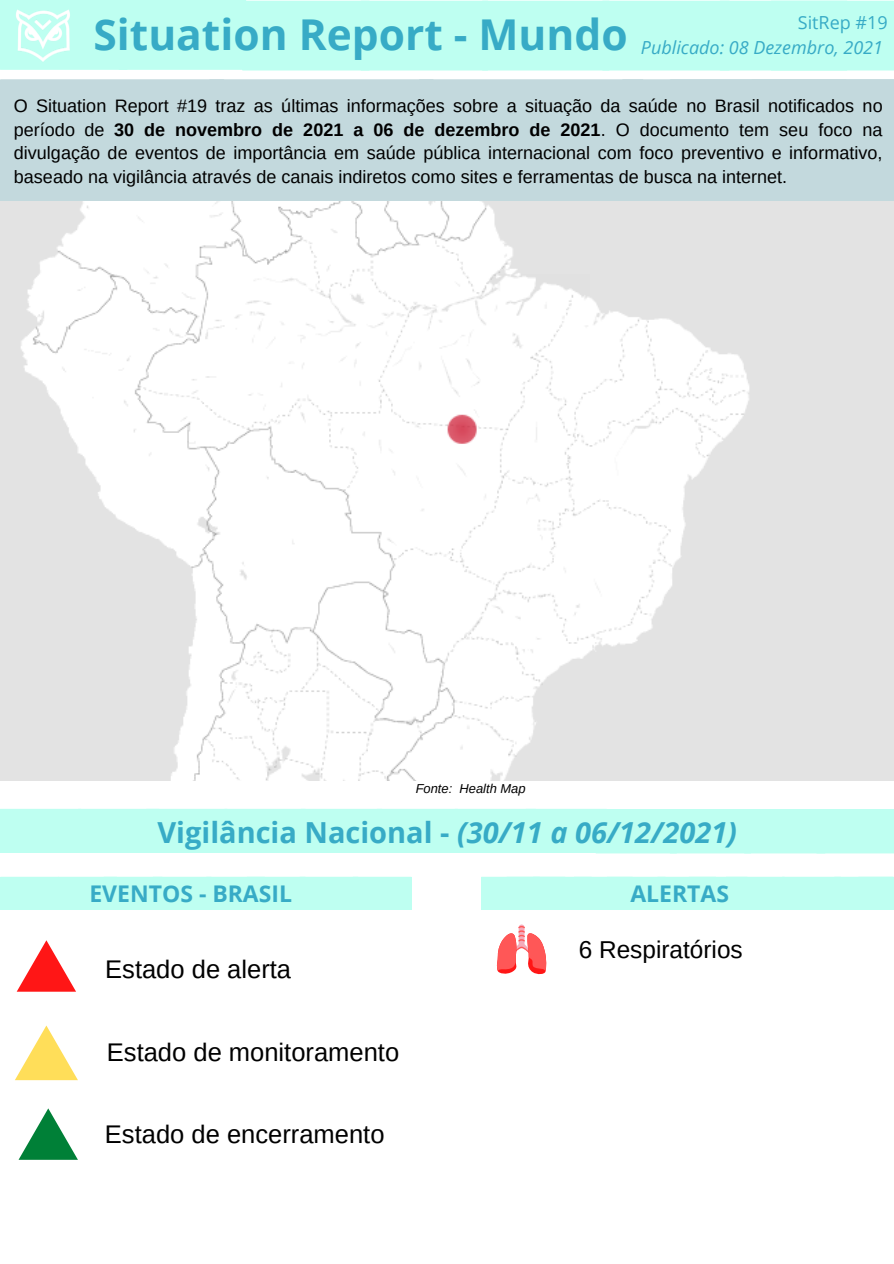
<style>
.page{position:relative;width:894px;height:1264px;background:#fff}
.page>*{position:absolute;margin:0;border:0;box-sizing:border-box;transform-origin:0 0}
.t1{font:700 42.45px "Open Sans";color:#37abc6}
.t2{font:700 28.95px "Open Sans";color:#37abc6}
.t3{font:25.5px "Arimo";color:#000}
.t4{font:24.3px "Arimo";color:#000}
.t5{font:700 22.95px "Open Sans";color:#37abc6}
.t6{font:18px/23.7px "Arimo";color:#000;text-align:justify}
.t7{font:italic 18px "Open Sans";color:#37abc6}
.t8{font:18px "Open Sans";color:#37abc6}
.t9{font:italic 12.9px "Arimo";color:#000}
.s1{font-weight:700}
.s2{font-style:italic}
</style>
<div class="page">
<div style="left:0;top:79px;width:893px;height:123px;background:#c3d9dd"></div>
<div style="left:0;top:0;width:893px;height:70px;background:#befff1"></div>
<div style="left:0;top:808px;width:893px;height:45px;background:#befff1"></div>
<div style="left:0;top:876px;width:411px;height:33px;background:#befff1"></div>
<svg style="left:496px;top:924px;width:50px;height:51px"></svg>
<svg style="left:17px;top:940px;width:59px;height:51px"></svg>
<svg style="left:15px;top:1025px;width:63px;height:55px"></svg>
<svg style="left:19px;top:1108px;width:59px;height:51px"></svg>
<div style="left:481px;top:876px;width:412px;height:33px;background:#befff1"></div>
<img style="left:0;top:202px;width:893px;height:579px">
<p class="t1" style="left:93px;top:5px;width:535px">Situation Report - Mundo</p>
<p class="t8" style="left:797px;top:10px;width:91px">SitRep #19</p>
<p class="t7" style="left:640px;top:34px;width:244px">Publicado: 08 Dezembro, 2021</p>
<p class="t6" style="left:14px;top:94px;width:870px">O Situation Report #19 traz as últimas informações sobre a situação da saúde no Brasil notificados no período de <span class="s1">30 de novembro de 2021 a 06 de dezembro de 2021</span>. O documento tem seu foco na divulgação de eventos de importância em saúde pública internacional com foco preventivo e informativo, baseado na vigilância através de canais indiretos como sites e ferramentas de busca na internet.</p>
<p class="t9" style="left:415px;top:780px;width:111px">Fonte: Health Map</p>
<p class="t2" style="left:157px;top:811px;width:581px">Vigilância Nacional - <span class="s2">(30/11 a 06/12/2021)</span></p>
<p class="t5" style="left:89px;top:877px;width:204px">EVENTOS - BRASIL</p>
<p class="t5" style="left:630px;top:877px;width:100px">ALERTAS</p>
<p class="t4" style="left:578px;top:935px;width:165px">6 Respiratórios</p>
<p class="t3" style="left:105px;top:954px;width:187px">Estado de alerta</p>
<p class="t3" style="left:107px;top:1038px;width:294px">Estado de monitoramento</p>
<p class="t3" style="left:105px;top:1119px;width:281px">Estado de encerramento</p>
</div>
